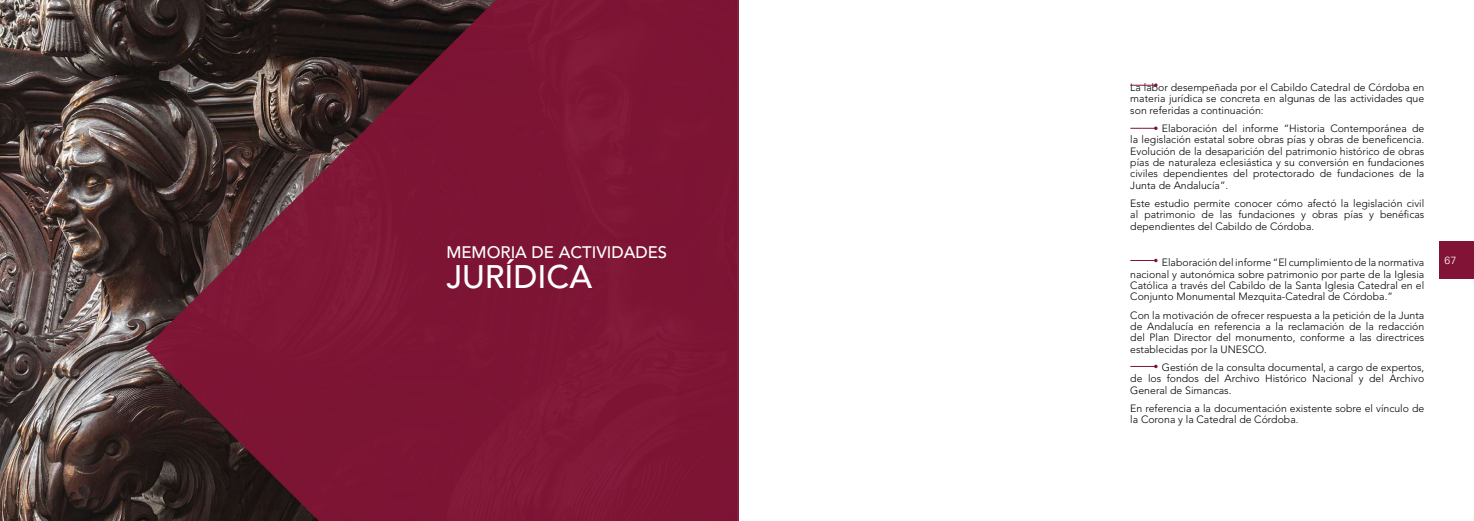
<style>
.page{position:relative;width:1474px;height:521px;background:#fff}
.page>*{position:absolute;margin:0;border:0;box-sizing:border-box;transform-origin:0 0}
.t1{font:500 32.38px "Avenir LT Std";color:#fff}
.t2{font:500 16.62px "Avenir LT Std";color:#fff}
.t3{font:300 10.5px/11.3px "Avenir LT Std";color:#000;text-align:justify}
.t4{font:300 10.5px "Univers LT Std";color:#fff}
</style>
<div class="page">
<div style="left:1439px;top:242px;width:34px;height:37px;background:#811436"></div>
<img style="left:0;top:0;width:145px;height:521px">
<svg style="left:145px;top:0;width:594px;height:521px;background:#6b1a31"></svg>
<svg style="left:1130px;top:83px;width:27px;height:4px"></svg>
<svg style="left:1130px;top:126px;width:27px;height:4px"></svg>
<svg style="left:1130px;top:259px;width:27px;height:3px"></svg>
<svg style="left:1130px;top:365px;width:27px;height:3px"></svg>
<h2 class="t2" style="left:446px;top:242px;width:222px">MEMORIA DE ACTIVIDADES</h2>
<h1 class="t1" style="left:446px;top:258px;width:147px">JURÍDICA</h1>
<p class="t3" style="left:1130px;top:82px;width:295px">La labor desempeñada por el Cabildo Catedral de Córdoba en materia jurídica se concreta en algunas de las actividades que son referidas a continuación:</p>
<p class="t3" style="left:1130px;top:123px;width:295px;text-indent:32px">Elaboración del informe “Historia Contemporánea de la legislación estatal sobre obras pías y obras de beneficencia.<br>Evolución de la desaparición del patrimonio histórico de obras pías de naturaleza eclesiástica y su conversión en fundaciones civiles dependientes del protectorado de fundaciones de la Junta de Andalucía”.</p>
<p class="t3" style="left:1130px;top:198px;width:295px">Este estudio permite conocer cómo afectó la legislación civil al patrimonio de las fundaciones y obras pías y benéficas dependientes del Cabildo de Córdoba.</p>
<p class="t3" style="left:1130px;top:257px;width:295px;text-indent:32px">Elaboración del informe “El cumplimiento de la normativa nacional y autonómica sobre patrimonio por parte de la Iglesia Católica a través del Cabildo de la Santa Iglesia Catedral en el Conjunto Monumental Mezquita-Catedral de Córdoba.”</p>
<p class="t3" style="left:1130px;top:309px;width:295px">Con la motivación de ofrecer respuesta a la petición de la Junta de Andalucía en referencia a la reclamación de la redacción del Plan Director del monumento, conforme a las directrices establecidas por la UNESCO.</p>
<p class="t3" style="left:1130px;top:362px;width:295px;text-indent:32px">Gestión de la consulta documental, a cargo de expertos, de los fondos del Archivo Histórico Nacional y del Archivo General de Simancas.</p>
<p class="t3" style="left:1130px;top:403px;width:295px">En referencia a la documentación existente sobre el vínculo de la Corona y la Catedral de Córdoba.</p>
<p class="t4" style="left:1444px;top:254px;width:13px">67</p>
</div>
